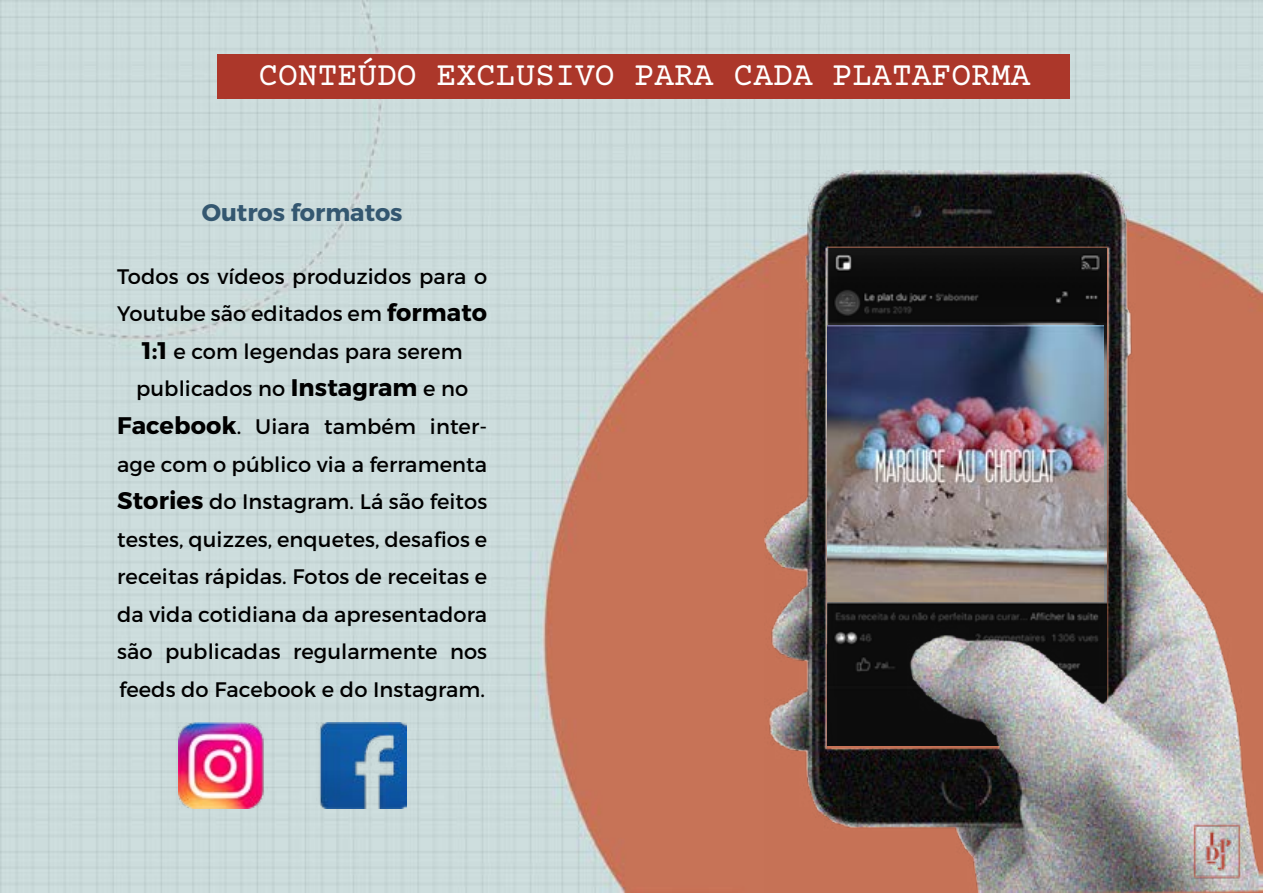
<style>
.page{position:relative;width:1263px;height:893px;background:#fff}
.page>*{position:absolute;margin:0;border:0;box-sizing:border-box;transform-origin:0 0}
.t1{font:33px "Courier Prime";color:#fff}
.t2{font:700 24px "Montserrat";color:#345770}
.t3{font:21px/37.5px "Montserrat";letter-spacing:.005em;color:#000;text-align:center}
.s1{font-weight:700;font-size:24px}
</style>
<div class="page">
<img style="left:0;top:0;width:1263px;height:893px">
<img style="left:764px;top:170px;width:499px;height:723px">
<div style="left:217px;top:54px;width:852px;height:45px;background:#ac372a"></div>
<img style="left:1191px;top:823px;width:51px;height:56px">
<img style="left:827px;top:325px;width:276px;height:277px">
<img style="left:317px;top:723px;width:89px;height:85px">
<img style="left:179px;top:723px;width:89px;height:85px">
<h1 class="t1" style="left:258px;top:56px;width:774px">CONTEÚDO EXCLUSIVO PARA CADA PLATAFORMA</h1>
<p class="t2" style="left:202px;top:198px;width:202px">Outros formatos</p>
<p class="t3" style="left:117px;top:258px;width:371px">Todos os vídeos produzidos para o Youtube são editados em <span class="s1">formato 1:1</span> e com legendas para serem publicados no <span class="s1">Instagram</span> e no <span class="s1">Facebook</span>. Uiara também inter&shy;age com o público via a ferramenta <span class="s1">Stories</span> do Instagram. Lá são feitos testes, quizzes, enquetes, desafios e receitas rápidas. Fotos de receitas e da vida cotidiana da apresentadora são publicadas regularmente nos feeds do Facebook e do Instagram.</p>
</div>
